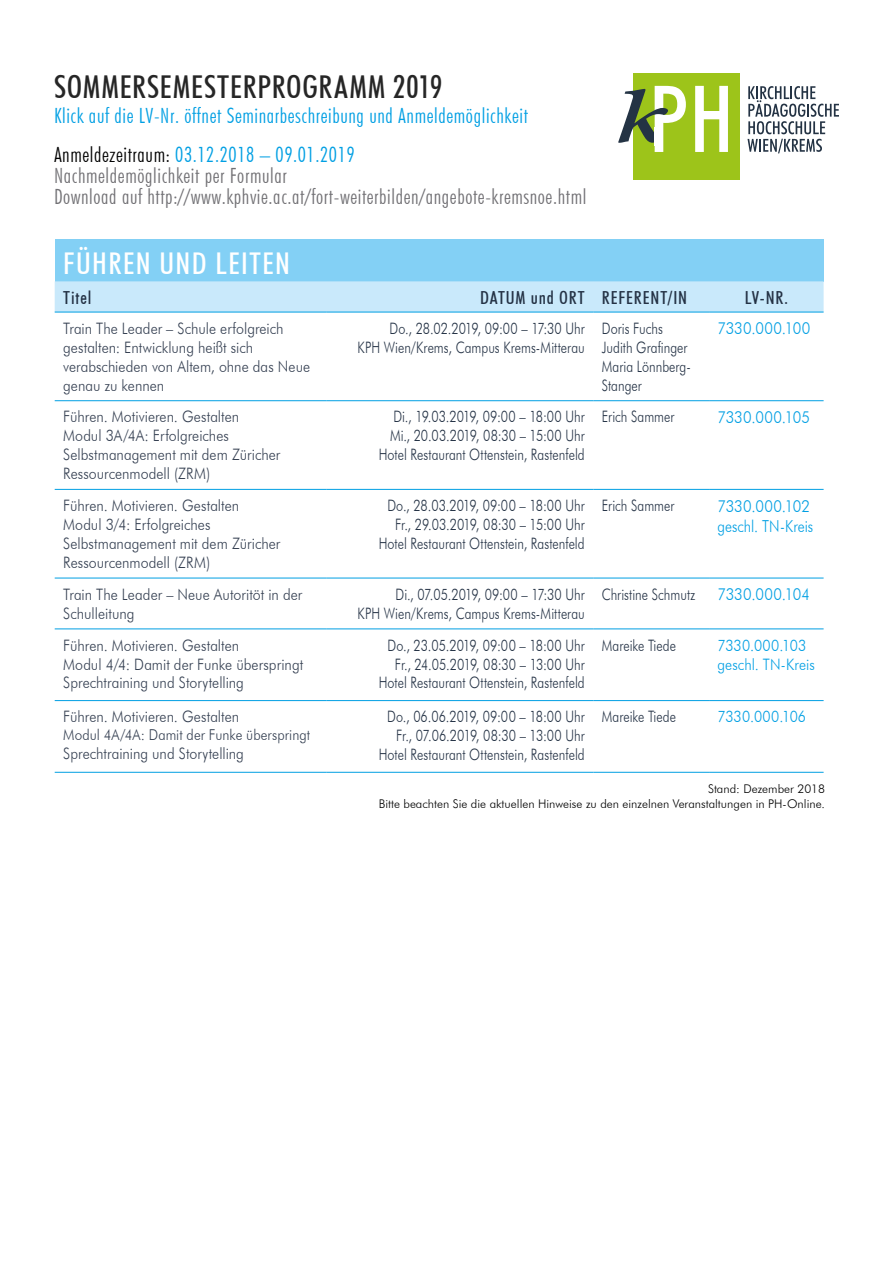
<style>
.page{position:relative;width:893px;height:1263px;background:#fff}
.page>*{position:absolute;margin:0;border:0;box-sizing:border-box;transform-origin:0 0}
.t1{font:500 condensed 31.5px "Futura BT";letter-spacing:.025em;color:#262626}
.t2{font:500 condensed 30px "Futura BT";letter-spacing:.045em;color:#fff}
.t3{font:300 condensed 21px/21px "Futura BT";letter-spacing:.03em;color:#717074}
.t4{font:300 condensed 21px/39px "Futura BT";letter-spacing:.03em;color:#009fe3}
.t5{font:500 condensed 18px "Futura BT";letter-spacing:.045em;color:#243245}
.t6{font:300 16.5px/19.8px "Futura BT";letter-spacing:.005em;color:#009fe3;scale:.9 1}
.t7{font:300 15.75px/18.9px "Futura BT";color:#243245;text-align:right;scale:.8 1}
.t8{font:300 15.75px/18.9px "Futura BT";color:#343f51;scale:.9 1}
.t9{font:300 15.75px/18.9px "Futura BT";letter-spacing:.005em;color:#009fe3;scale:.9 1}
.t10{font:300 15px "Futura BT";letter-spacing:.005em;color:#343f51;scale:.9 1}
.t11{font:300 12px/14.4px "Futura BT";color:#000;text-align:right}
.s1{color:#000}
</style>
<div class="page">
<div style="left:633px;top:74px;width:106px;height:106px;background:#9dc41a"></div>
<svg style="left:695px;top:86px;width:33px;height:66px"></svg>
<svg style="left:618px;top:86px;width:68px;height:66px"></svg>
<svg style="left:747px;top:86px;width:92px;height:67px"></svg>
<div style="left:655px;top:127px;width:8px;height:19px;background:#fff"></div>
<div style="left:55px;top:239px;width:769px;height:42px;background:#83d0f5"></div>
<div style="left:55px;top:281px;width:769px;height:31px;background:#c9e9fb"></div>
<svg style="left:55px;top:401px;width:769px;height:371px"></svg>
<hr style="left:55px;top:312px;width:272px;height:1px;background:#009fe3">
<hr style="left:327px;top:312px;width:266px;height:1px;background:#009fe3">
<hr style="left:593px;top:312px;width:116px;height:1px;background:#009fe3">
<hr style="left:709px;top:312px;width:115px;height:1px;background:#009fe3">
<hr style="left:55px;top:400px;width:272px;height:1px;background:#009fe3">
<hr style="left:327px;top:400px;width:266px;height:1px;background:#009fe3">
<hr style="left:593px;top:400px;width:116px;height:1px;background:#009fe3">
<hr style="left:709px;top:400px;width:115px;height:1px;background:#009fe3">
<hr style="left:55px;top:489px;width:272px;height:1px;background:#009fe3">
<hr style="left:327px;top:489px;width:266px;height:1px;background:#009fe3">
<hr style="left:593px;top:489px;width:116px;height:1px;background:#009fe3">
<hr style="left:709px;top:489px;width:115px;height:1px;background:#009fe3">
<hr style="left:55px;top:578px;width:272px;height:1px;background:#009fe3">
<hr style="left:327px;top:578px;width:266px;height:1px;background:#009fe3">
<hr style="left:593px;top:578px;width:116px;height:1px;background:#009fe3">
<hr style="left:709px;top:578px;width:115px;height:1px;background:#009fe3">
<hr style="left:55px;top:629px;width:272px;height:1px;background:#009fe3">
<hr style="left:327px;top:629px;width:266px;height:1px;background:#009fe3">
<hr style="left:593px;top:629px;width:116px;height:1px;background:#009fe3">
<hr style="left:709px;top:629px;width:115px;height:1px;background:#009fe3">
<hr style="left:55px;top:700px;width:272px;height:1px;background:#009fe3">
<hr style="left:327px;top:700px;width:266px;height:1px;background:#009fe3">
<hr style="left:593px;top:700px;width:116px;height:1px;background:#009fe3">
<hr style="left:709px;top:700px;width:115px;height:1px;background:#009fe3">
<hr style="left:55px;top:772px;width:272px;height:1px;background:#009fe3">
<hr style="left:327px;top:772px;width:266px;height:1px;background:#009fe3">
<hr style="left:593px;top:772px;width:116px;height:1px;background:#009fe3">
<hr style="left:709px;top:772px;width:115px;height:1px;background:#009fe3">
<h1 class="t1" style="left:54px;top:67px;width:390px">SOMMERSEMESTERPROGRAMM 2019</h1>
<h3 class="t4" style="left:54px;top:96px;width:475px">Klick auf die LV-Nr. öffnet Seminarbeschreibung und Anmeldemöglichkeit<br><span class="s1">Anmeldezeitraum:</span> 03.12.2018 – 09.01.2019</h3>
<h3 class="t3" style="left:54px;top:165px;width:534px">Nachmeldemöglichkeit per Formular<br>Download auf http://www.kphvie.ac.at/fort-weiterbilden/angebote-kremsnoe.html</h3>
<h2 class="t2" style="left:63px;top:245px;width:228px">FÜHREN UND LEITEN</h2>
<p class="t5" style="left:63px;top:286px;width:30px">Titel</p>
<p class="t5" style="left:480px;top:286px;width:209px">DATUM und ORT REFERENT/IN</p>
<p class="t5" style="left:745px;top:286px;width:45px">LV-NR.</p>
<p class="t8" style="left:63px;top:319px;width:276px">Train The Leader – Schule erfolgreich gestalten: Entwicklung heißt sich verabschieden von Altem, ohne das Neue genau zu kennen</p>
<p class="t7" style="left:358px;top:319px;width:285px">Do., 28.02.2019, 09:00 – 17:30 Uhr<br>KPH Wien/Krems, Campus Krems-Mitterau</p>
<p class="t7" style="left:602px;top:319px;width:113px;text-align:left">Doris Fuchs<br>Judith Grafinger<br>Maria Lönnberg-<br>Stanger</p>
<p class="t6" style="left:718px;top:318px;width:105px">7330.000.100</p>
<p class="t8" style="left:63px;top:407px;width:243px">Führen. Motivieren. Gestalten<br>Modul 3A/4A: Erfolgreiches<br>Selbstmanagement mit dem Züricher<br>Ressourcenmodell (ZRM)</p>
<p class="t7" style="left:379px;top:407px;width:259px">Di., 19.03.2019, 09:00 – 18:00 Uhr<br>Mi., 20.03.2019, 08:30 – 15:00 Uhr<br>Hotel Restaurant Ottenstein, Rastenfeld</p>
<p class="t7" style="left:602px;top:407px;width:92px">Erich Sammer</p>
<p class="t6" style="left:718px;top:407px;width:104px">7330.000.105</p>
<p class="t8" style="left:63px;top:496px;width:243px">Führen. Motivieren. Gestalten<br>Modul 3/4: Erfolgreiches<br>Selbstmanagement mit dem Züricher<br>Ressourcenmodell (ZRM)</p>
<p class="t7" style="left:379px;top:496px;width:259px">Do., 28.03.2019, 09:00 – 18:00 Uhr<br>Fr., 29.03.2019, 08:30 – 15:00 Uhr<br>Hotel Restaurant Ottenstein, Rastenfeld</p>
<p class="t7" style="left:602px;top:496px;width:92px">Erich Sammer</p>
<p class="t6" style="left:718px;top:496px;width:108px">7330.000.102 geschl. TN-Kreis</p>
<p class="t8" style="left:63px;top:585px;width:267px">Train The Leader – Neue Autoritöt in der<br>Schulleitung</p>
<p class="t7" style="left:358px;top:585px;width:285px">Di., 07.05.2019, 09:00 – 17:30 Uhr<br>KPH Wien/Krems, Campus Krems-Mitterau</p>
<p class="t7" style="left:602px;top:585px;width:118px">Christine Schmutz</p>
<p class="t6" style="left:718px;top:584px;width:104px">7330.000.104</p>
<p class="t8" style="left:63px;top:635px;width:268px">Führen. Motivieren. Gestalten<br>Modul 4/4: Damit der Funke überspringt<br>Sprechtraining und Storytelling</p>
<p class="t7" style="left:379px;top:635px;width:259px">Do., 23.05.2019, 09:00 – 18:00 Uhr<br>Fr., 24.05.2019, 08:30 – 13:00 Uhr<br>Hotel Restaurant Ottenstein, Rastenfeld</p>
<p class="t7" style="left:602px;top:635px;width:94px">Mareike Tiede</p>
<p class="t9" style="left:718px;top:635px;width:110px">7330.000.103 geschl. TN-Kreis</p>
<p class="t8" style="left:63px;top:707px;width:197px">Führen. Motivieren. Gestalten</p>
<p class="t10" style="left:63px;top:726px;width:276px">Modul 4A/4A: Damit der Funke überspringt</p>
<p class="t8" style="left:63px;top:744px;width:202px">Sprechtraining und Storytelling</p>
<p class="t7" style="left:379px;top:707px;width:259px">Do., 06.06.2019, 09:00 – 18:00 Uhr<br>Fr., 07.06.2019, 08:30 – 13:00 Uhr<br>Hotel Restaurant Ottenstein, Rastenfeld</p>
<p class="t7" style="left:602px;top:707px;width:94px">Mareike Tiede</p>
<p class="t9" style="left:718px;top:707px;width:100px">7330.000.106</p>
<p class="t11" style="left:379px;top:782px;width:448px">Stand: Dezember 2018<br>Bitte beachten Sie die aktuellen Hinweise zu den einzelnen Veranstaltungen in PH-Online.</p>
</div>
